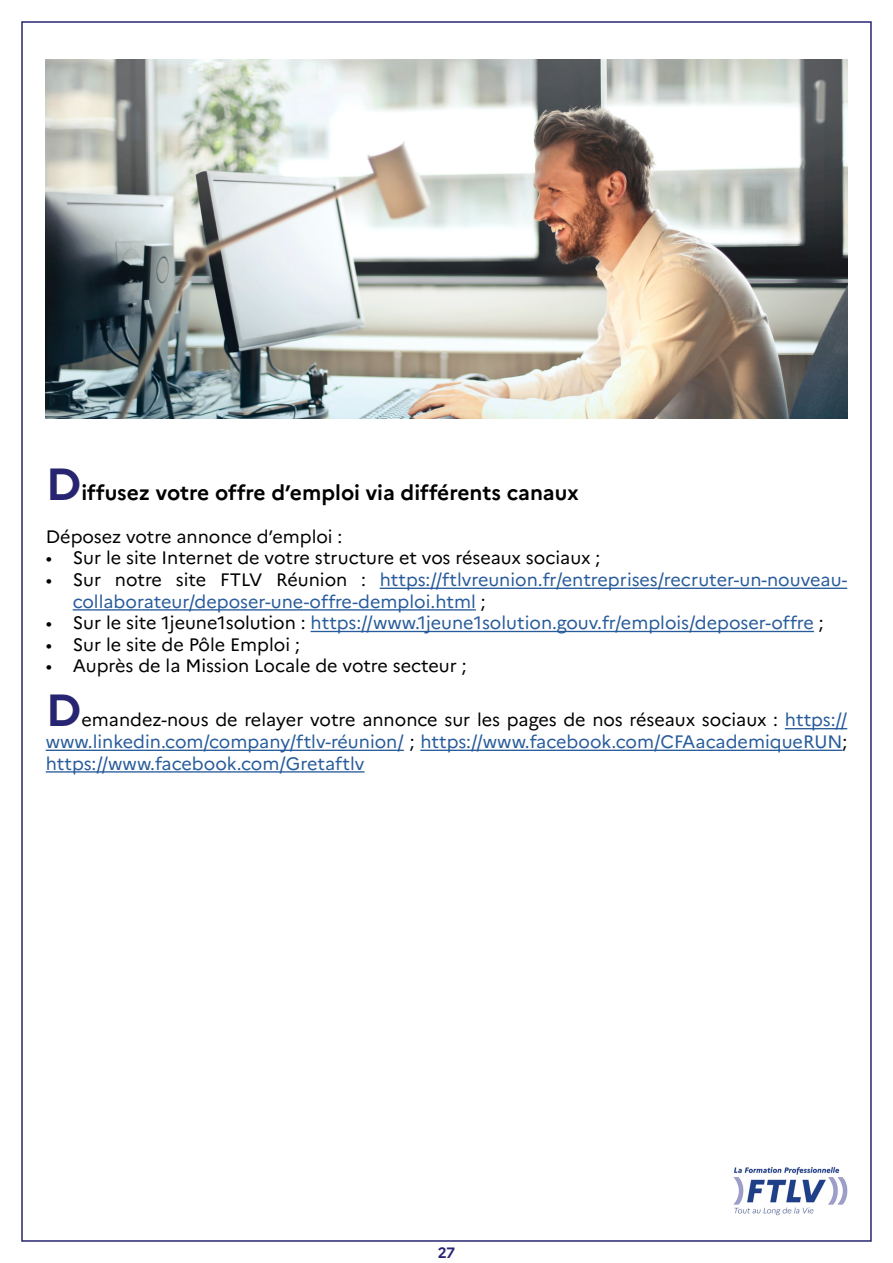
<style>
.page{position:relative;width:893px;height:1263px;background:#fff}
.page>*{position:absolute;margin:0;border:0;box-sizing:border-box;transform-origin:0 0}
.t1{font:700 45px "Marianne";color:#272571}
.t2{font:700 21px "Marianne";color:#000}
.t3{font:18px/21.6px "Marianne";color:#275b9b}
.t4{font:18px "Marianne";color:#000}
.t5{font:700 15px "Marianne";color:#272571}
.s1{font-size:45px;color:#272571}
.s2{color:#000}
</style>
<div class="page">
<img style="left:733px;top:1167px;width:115px;height:49px">
<img style="left:46px;top:60px;width:801px;height:359px">
<hr style="left:380px;top:588px;width:467px;height:1px;background:#275b9b">
<hr style="left:73px;top:609px;width:403px;height:1px;background:#275b9b">
<hr style="left:311px;top:631px;width:503px;height:1px;background:#275b9b">
<hr style="left:785px;top:728px;width:62px;height:1px;background:#275b9b">
<hr style="left:46px;top:750px;width:358px;height:1px;background:#275b9b">
<hr style="left:420px;top:750px;width:422px;height:1px;background:#275b9b">
<hr style="left:46px;top:771px;width:318px;height:1px;background:#275b9b">
<p class="t2" style="left:46px;top:476px;width:535px"><span class="s1">D</span>iffusez votre offre d’emploi via différents canaux</p>
<p class="t4" style="left:46px;top:522px;width:298px">Déposez votre annonce d’emploi :</p>
<p class="t4" style="left:46px;top:544px;width:556px">• Sur le site Internet de votre structure et vos réseaux sociaux ;</p>
<p class="t3" style="left:73px;top:567px;width:776px;text-indent:-27px"><span class="s2">• Sur notre site FTLV Réunion :</span> https://ftlvreunion.fr/entreprises/recruter-un-nouveau&shy;collaborateur/deposer-une-offre-demploi.html <span class="s2">;</span></p>
<p class="t3" style="left:46px;top:610px;width:779px"><span class="s2">• Sur le site 1jeune1solution :</span> https://www.1jeune1solution.gouv.fr/emplois/deposer-offre <span class="s2">;</span></p>
<p class="t4" style="left:46px;top:630px;width:256px">• Sur le site de Pôle Emploi ;</p>
<p class="t4" style="left:46px;top:652px;width:422px">• Auprès de la Mission Locale de votre secteur ;</p>
<h1 class="t1" style="left:46px;top:675px;width:37px">D</h1>
<p class="t3" style="left:46px;top:708px;width:803px;text-align:justify;text-indent:36px"><span class="s2">emandez-nous de relayer votre annonce sur les pages de nos réseaux sociaux :</span> https:// www.linkedin.com/company/ftlv-réunion/ <span class="s2">;</span> https://www.facebook.com/CFAacademiqueRUN<span class="s2">; </span>https://www.facebook.com/Gretaftlv</p>
<p class="t5" style="left:438px;top:1241px;width:19px">27</p>
</div>
